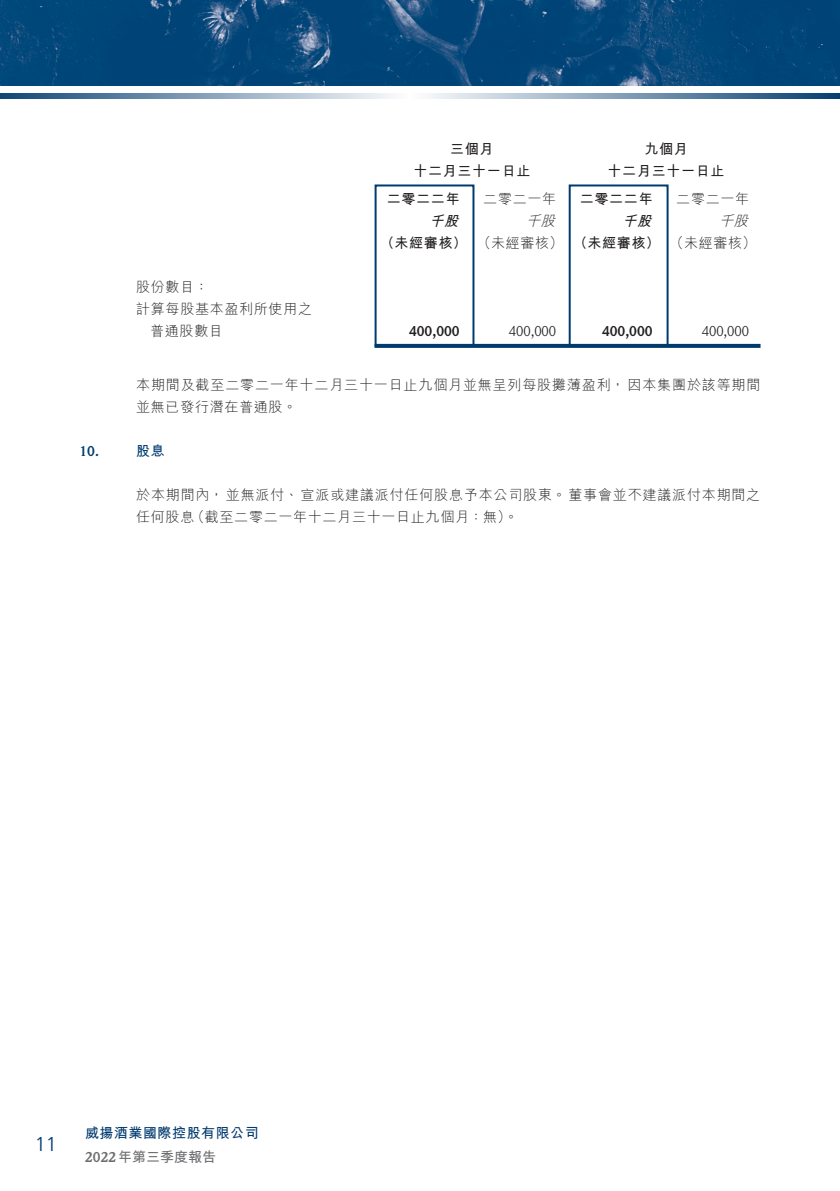
<style>
.page{position:relative;width:840px;height:1191px;background:#fff}
.page>*{position:absolute;margin:0;border:0;box-sizing:border-box;transform-origin:0 0}
.t1{font:300 20px "Frutiger LT Std";color:#003b70}
.t2{font:300 14px/22px "M Hei HK";letter-spacing:.06em;color:#231f20}
.t3{font:700 14px/22px "M Hei HK";letter-spacing:.05em;color:#231f20}
.t4{font:700 14px "M Hei HK";letter-spacing:.035em;color:#003b70}
.t5{font:14px "Weidemann Std";color:#231f20}
.t6{font:700 14px "Weidemann Std";color:#231f20}
.t7{font:700 14px "M Hei HK";color:#6c6d70}
.t8{font:italic 300 14px "M Hei HK";color:#231f20}
.t9{font:700 14px "Weidemann Std";color:#003b70}
.t10{font:italic 700 14px "M Hei HK";color:#231f20}
.s1{font-style:italic}
.s2{font-weight:300}
.s3{font-family:"Weidemann Std"}
</style>
<div class="page">
<img style="left:0;top:0;width:838px;height:85px">
<svg style="left:0;top:94px;width:838px;height:5px;background:#84a0b9"></svg>
<div style="left:568px;top:184px;width:100px;height:163px;border:2px solid #003b70"></div>
<div style="left:374px;top:184px;width:100px;height:163px;border:2px solid #003b70"></div>
<svg style="left:374px;top:344px;width:386px;height:4px;background:#064073"></svg>
<p class="t9" style="left:79px;top:443px;width:21px">10.</p>
<p class="t3" style="left:450px;top:137px;width:45px">三個月</p>
<p class="t3" style="left:644px;top:137px;width:45px">九個月</p>
<p class="t3" style="left:413px;top:159px;width:118px">十二月三十一日止</p>
<p class="t3" style="left:607px;top:159px;width:118px">十二月三十一日止</p>
<p class="t3" style="left:386px;top:187px;width:74px">二零二二年</p>
<p class="t2" style="left:483px;top:188px;width:74px">二零二一年</p>
<p class="t3" style="left:579px;top:187px;width:74px">二零二二年</p>
<p class="t2" style="left:676px;top:188px;width:74px">二零二一年</p>
<p class="t2" style="left:136px;top:276px;width:177px">股份數目：<br>計算每股基本盈利所使用之</p>
<p class="t2" style="left:150px;top:320px;width:74px">普通股數目</p>
<p class="t8" style="left:525px;top:214px;width:34px">千股</p>
<p class="t8" style="left:718px;top:214px;width:34px">千股</p>
<p class="t3" style="left:380px;top:209px;width:377px;text-indent:49px"><span class="s1">千股<br></span>（未經審核） <span class="s2">（未經審核）</span> （未經審核） <span class="s2">（未經審核(</span></p>
<p class="t10" style="left:622px;top:211px;width:35px">千股</p>
<p class="t6" style="left:409px;top:323px;width:52px">400,000</p>
<p class="t5" style="left:508px;top:323px;width:49px">400,000</p>
<p class="t6" style="left:601px;top:323px;width:52px">400,000</p>
<p class="t5" style="left:701px;top:323px;width:49px">400,000</p>
<p class="t2" style="left:136px;top:374px;width:625px">本期間及截至二零二一年十二月三十一日止九個月並無呈列每股攤薄盈利，因本集團於該等期間並無已發行潛在普通股。</p>
<p class="t4" style="left:136px;top:441px;width:30px">股息</p>
<p class="t2" style="left:191px;top:484px;width:570px;text-indent:-55px">於本期間內，並無派付、宣派或建議派付任何股息予本公司股東。董事會並不建議派付本期間之（截至二零二一年十二月三十一日止九個月：無。(</p>
<p class="t2" style="left:136px;top:506px;width:60px">任何股息</p>
<h1 class="t1" style="left:35px;top:1132px;width:24px">11</h1>
<p class="t4" style="left:85px;top:1122px;width:175px">威揚酒業國際控股有限公司</p>
<p class="t7" style="left:85px;top:1146px;width:132px"><span class="s3">2022</span>年第三季度報告</p>
</div>
